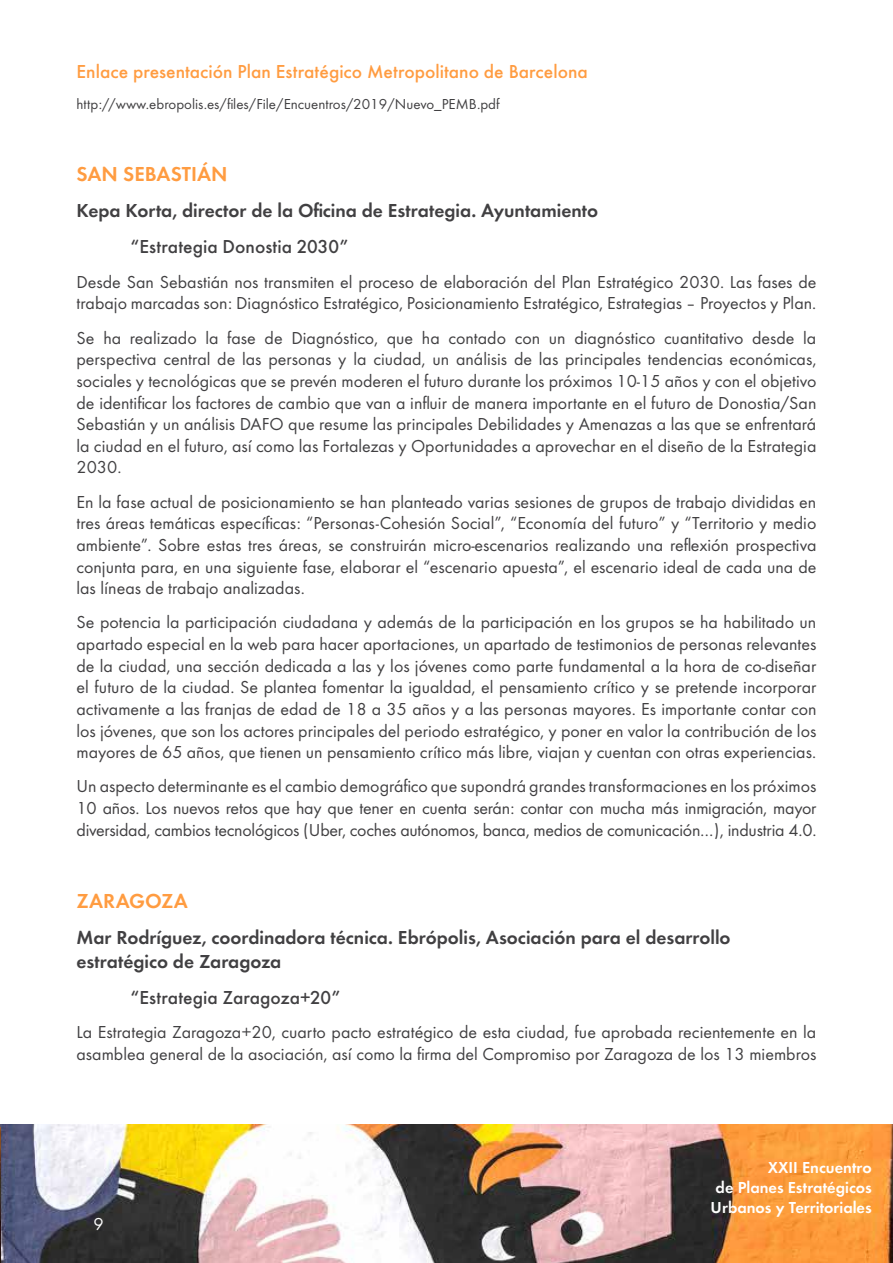
<style>
.page{position:relative;width:893px;height:1263px;background:#fff}
.page>*{position:absolute;margin:0;border:0;box-sizing:border-box;transform-origin:0 0}
.t1{font:600 21px "Futura Round";color:#ff9c41}
.t2{font:600 19.5px/23.4px "Futura Round";color:#414042}
.t3{font:500 19.5px "Futura Round";color:#ff9c41}
.t4{font:500 19.5px "Futura Round";color:#414042}
.t5{font:18px/21.6px "Futura Round";color:#414042;text-align:justify}
.t6{font:18px "Futura Round";color:#fff}
.t7{font:600 16.5px/19.8px "Futura Round";color:#fff;text-align:right}
.t8{font:15px "Futura Round";color:#414042}
</style>
<div class="page">
<img style="left:0;top:1125px;width:893px;height:138px">
<img style="left:0;top:1127px;width:1px;height:136px">
<p class="t3" style="left:77px;top:57px;width:513px">Enlace presentación Plan Estratégico Metropolitano de Barcelona</p>
<p class="t8" style="left:77px;top:93px;width:425px">http://www.ebropolis.es/files/File/Encuentros/2019/Nuevo_PEMB.pdf</p>
<p class="t1" style="left:77px;top:158px;width:153px">SAN SEBASTIÁN</p>
<p class="t2" style="left:77px;top:197px;width:523px">Kepa Korta, director de la Oficina de Estrategia. Ayuntamiento</p>
<p class="t4" style="left:131px;top:232px;width:219px">“Estrategia Donostia 2030”</p>
<p class="t5" style="left:77px;top:270px;width:741px">Desde San Sebastián nos transmiten el proceso de elaboración del Plan Estratégico 2030. Las fases de trabajo marcadas son: Diagnóstico Estratégico, Posicionamiento Estratégico, Estrategias – Proyectos y Plan.</p>
<p class="t5" style="left:77px;top:326px;width:741px">Se ha realizado la fase de Diagnóstico, que ha contado con un diagnóstico cuantitativo desde la perspectiva central de las personas y la ciudad, un análisis de las principales tendencias económicas, sociales y tecnológicas que se prevén moderen el futuro durante los próximos 10-15 años y con el objetivo de identificar los factores de cambio que van a influir de manera importante en el futuro de Donostia/San Sebastián y un análisis DAFO que resume las principales Debilidades y Amenazas a las que se enfrentará la ciudad en el futuro, así como las Fortalezas y Oportunidades a aprovechar en el diseño de la Estrategia 2030.</p>
<p class="t5" style="left:77px;top:490px;width:741px">En la fase actual de posicionamiento se han planteado varias sesiones de grupos de trabajo divididas en tres áreas temáticas específicas: “Personas-Cohesión Social”, “Economía del futuro” y “Territorio y medio ambiente”. Sobre estas tres áreas, se construirán micro-escenarios realizando una reflexión prospectiva conjunta para, en una siguiente fase, elaborar el “escenario apuesta”, el escenario ideal de cada una de las líneas de trabajo analizadas.</p>
<p class="t5" style="left:77px;top:610px;width:741px">Se potencia la participación ciudadana y además de la participación en los grupos se ha habilitado un apartado especial en la web para hacer aportaciones, un apartado de testimonios de personas relevantes de la ciudad, una sección dedicada a las y los jóvenes como parte fundamental a la hora de co-diseñar el futuro de la ciudad. Se plantea fomentar la igualdad, el pensamiento crítico y se pretende incorporar activamente a las franjas de edad de 18 a 35 años y a las personas mayores. Es importante contar con los jóvenes, que son los actores principales del periodo estratégico, y poner en valor la contribución de los mayores de 65 años, que tienen un pensamiento crítico más libre, viajan y cuentan con otras experiencias.</p>
<p class="t5" style="left:77px;top:774px;width:741px">Un aspecto determinante es el cambio demográfico que supondrá grandes transformaciones en los próximos 10 años. Los nuevos retos que hay que tener en cuenta serán: contar con mucha más inmigración, mayor diversidad, cambios tecnológicos (Uber, coches autónomos, banca, medios de comunicación…), industria 4.0.</p>
<p class="t1" style="left:77px;top:885px;width:113px">ZARAGOZA</p>
<p class="t2" style="left:77px;top:924px;width:656px">Mar Rodríguez, coordinadora técnica. Ebrópolis, Asociación para el desarrollo estratégico de Zaragoza</p>
<p class="t4" style="left:131px;top:983px;width:211px">“Estrategia Zaragoza+20”</p>
<p class="t5" style="left:77px;top:1020px;width:741px">La Estrategia Zaragoza+20, cuarto pacto estratégico de esta ciudad, fue aprobada recientemente en la asamblea general de la asociación, así como la firma del Compromiso por Zaragoza de los 13 miembros</p>
<p class="t6" style="left:94px;top:1211px;width:12px">9</p>
<p class="t7" style="left:711px;top:1156px;width:163px">XXII Encuentro<br>de Planes Estratégicos<br>Urbanos y Territoriales</p>
</div>
